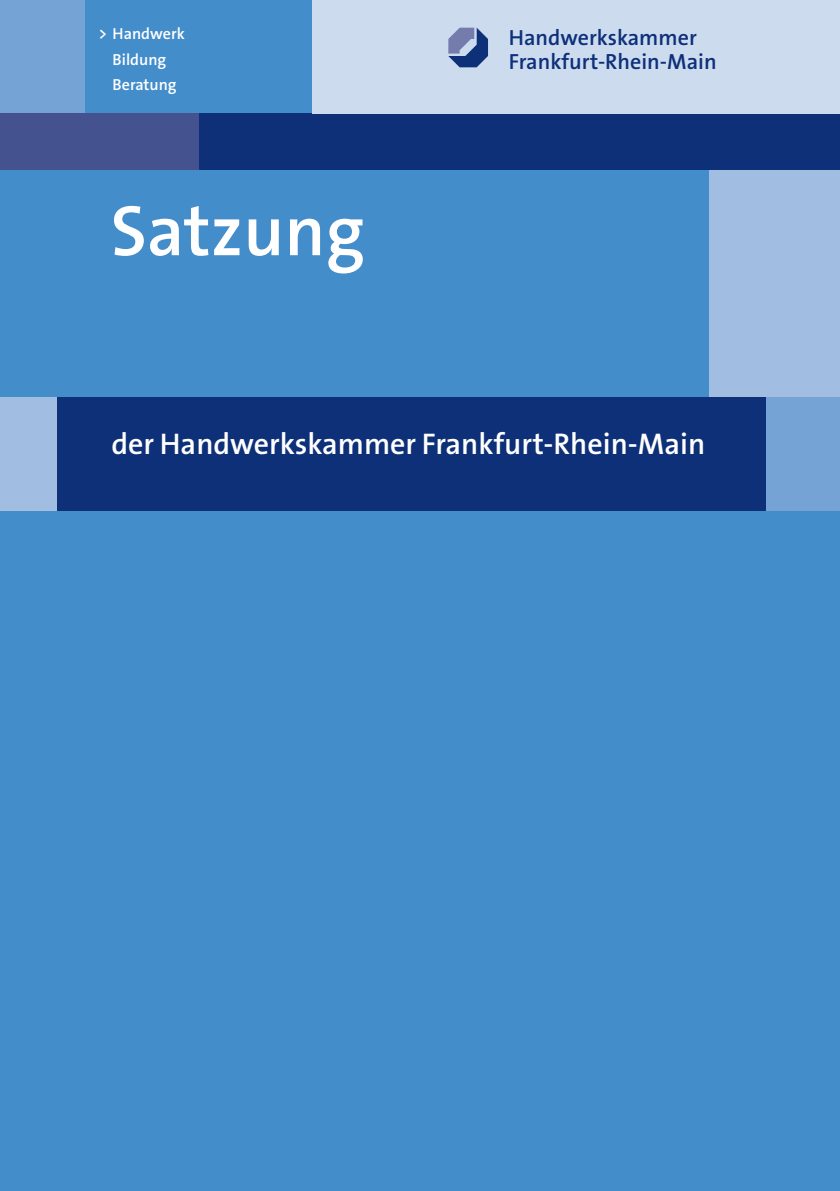
<style>
.page{position:relative;width:840px;height:1191px;background:#fff}
.page>*{position:absolute;margin:0;border:0;box-sizing:border-box;transform-origin:0 0}
.t1{font:600 72px "The Sans B6";color:#fff}
.t2{font:600 30px "The Sans B6";color:#fff}
.t3{font:600 22px/24px "The Sans B6";color:#0d3079}
.t4{font:600 16px/25.6px "The Sans B6";color:#fff;text-align:center}
</style>
<div class="page">
<div style="left:0;top:510px;width:839px;height:681px;background:#448dcb"></div>
<div style="left:765px;top:397px;width:74px;height:113px;background:#76a3d6"></div>
<div style="left:57px;top:397px;width:708px;height:113px;background:#0d3079"></div>
<div style="left:0;top:397px;width:57px;height:113px;background:#a2bde2"></div>
<div style="left:0;top:0;width:85px;height:113px;background:#76a3d6"></div>
<div style="left:85px;top:0;width:312px;height:113px;background:#448dcb"></div>
<div style="left:198px;top:113px;width:641px;height:57px;background:#0d3079"></div>
<div style="left:0;top:113px;width:198px;height:57px;background:#445390"></div>
<div style="left:312px;top:0;width:527px;height:113px;background:#cddbef"></div>
<svg style="left:448px;top:28px;width:39px;height:39px"></svg>
<div style="left:0;top:170px;width:709px;height:227px;background:#448dcb"></div>
<div style="left:709px;top:170px;width:130px;height:227px;background:#a2bde2"></div>
<p class="t4" style="left:98px;top:21px;width:88px">&gt; Handwerk<br>Bildung<br>Beratung</p>
<h1 class="t1" style="left:111px;top:193px;width:255px">Satzung</h1>
<p class="t3" style="left:508px;top:26px;width:209px">Handwerkskammer<br>Frankfurt-Rhein-Main</p>
<p class="t2" style="left:111px;top:428px;width:595px">der Handwerkskammer Frankfurt-Rhein-Main</p>
</div>
